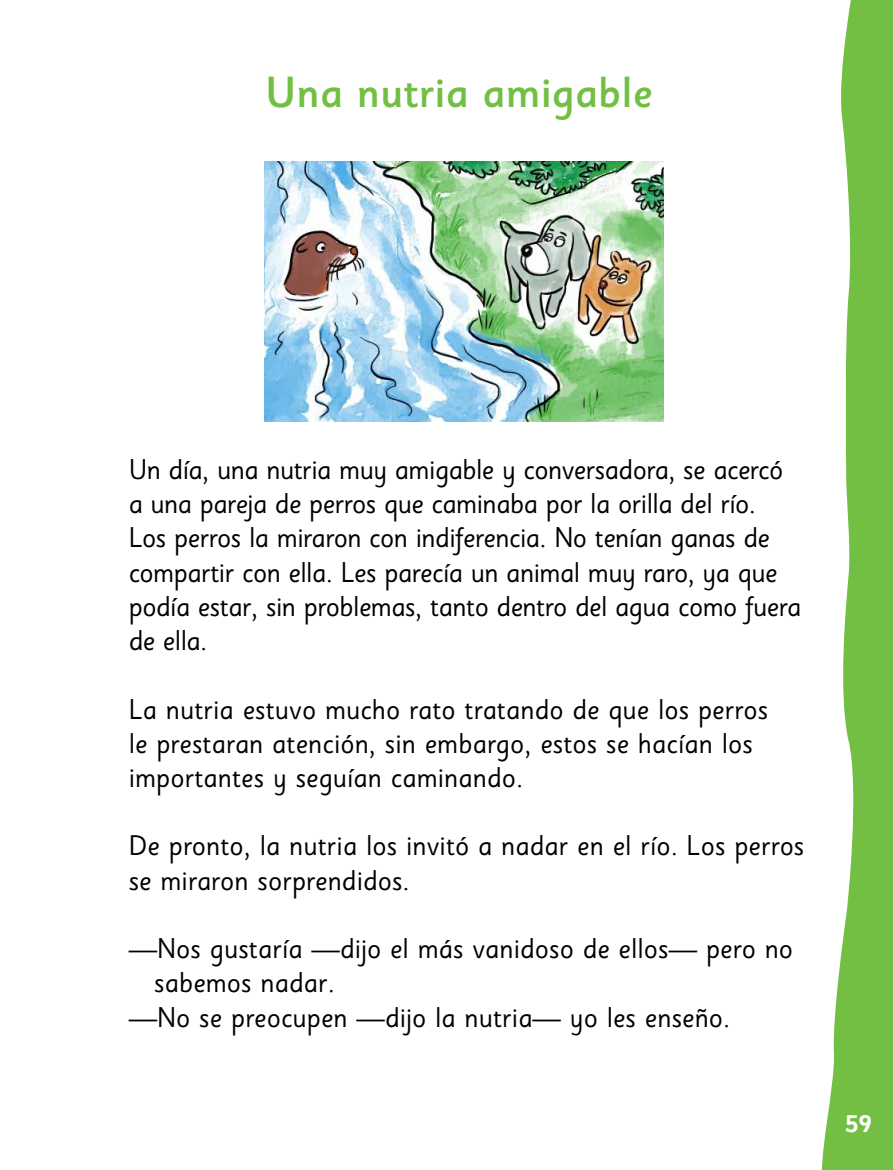
<style>
.page{position:relative;width:893px;height:1170px;background:#fff}
.page>*{position:absolute;margin:0;border:0;box-sizing:border-box;transform-origin:0 0}
.t1{font:500 43.5px "Sassoon Sans Std";color:#72bf44}
.t2{font:28.5px/34.2px "Sassoon Sans Std";color:#000}
.t3{font:28.5px/34.2px "Sassoon Sans Std";letter-spacing:-.02em;color:#000}
.t4{font:700 24px "Sassoon Sans Std";color:#fff}
</style>
<div class="page">
<svg style="left:822px;top:0;width:71px;height:1169px;fill:#72bf44"></svg>
<img style="left:265px;top:162px;width:398px;height:259px">
<h1 class="t1" style="left:265px;top:66px;width:389px">Una nutria amigable</h1>
<p class="t3" style="left:129px;top:452px;width:674px">Un día, una nutria muy amigable y conversadora, se acercó a una pareja de perros que caminaba por la orilla del río.<br>Los perros la miraron con indiferencia. No tenían ganas de compartir con ella. Les parecía un animal muy raro, ya que podía estar, sin problemas, tanto dentro del agua como fuera de ella.</p>
<p class="t2" style="left:129px;top:692px;width:641px">La nutria estuvo mucho rato tratando de que los perros le prestaran atención, sin embargo, estos se hacían los importantes y seguían caminando.</p>
<p class="t2" style="left:129px;top:829px;width:677px">De pronto, la nutria los invitó a nadar en el río. Los perros se miraron sorprendidos.</p>
<p class="t2" style="left:129px;top:931px;width:666px">—Nos gustaría —dijo el más vanidoso de ellos— pero no</p>
<p class="t2" style="left:154px;top:965px;width:182px">sabemos nadar.</p>
<p class="t2" style="left:129px;top:1000px;width:603px">—No se preocupen —dijo la nutria— yo les enseño.</p>
<p class="t4" style="left:845px;top:1109px;width:28px">59</p>
</div>
